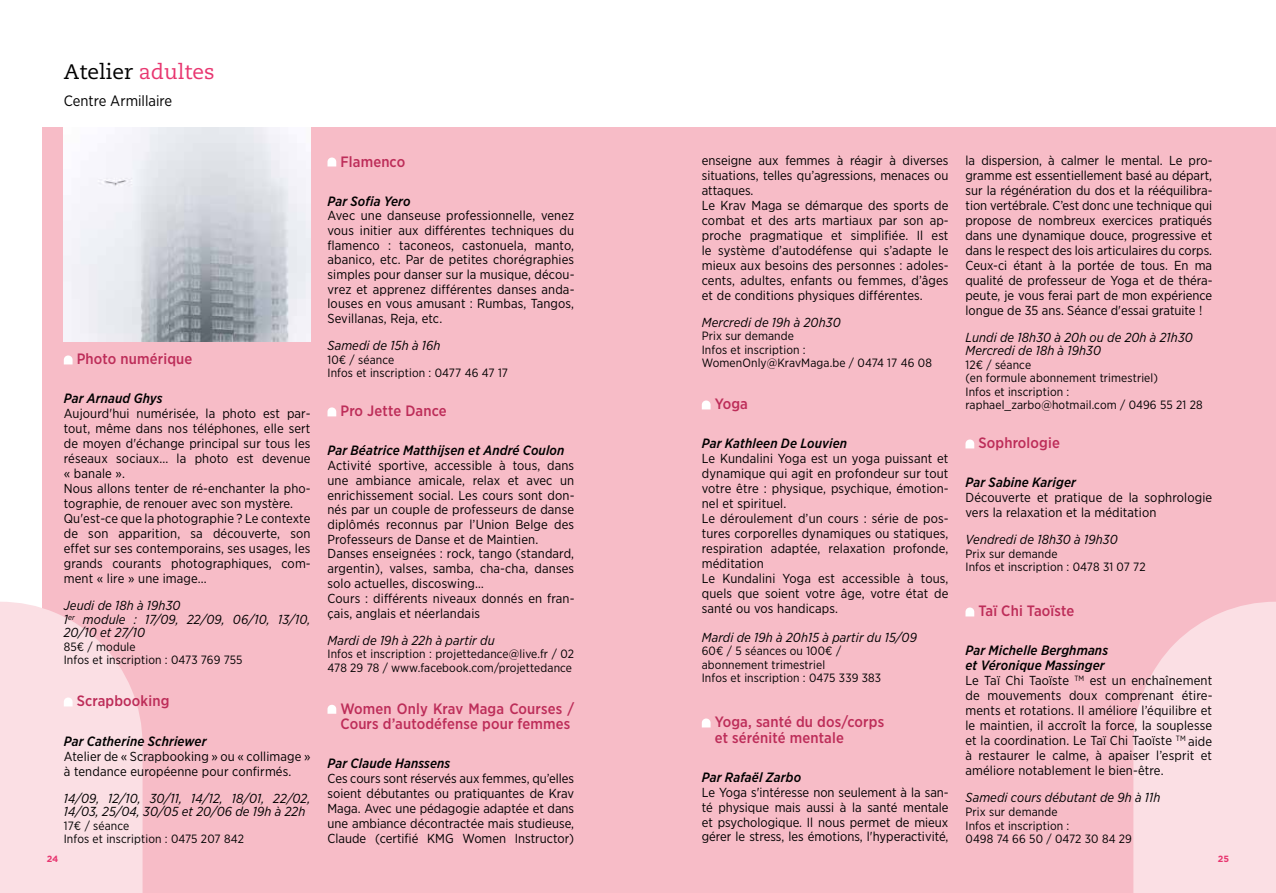
<style>
.page{position:relative;width:1276px;height:893px;background:#fff}
.page>*{position:absolute;margin:0;border:0;box-sizing:border-box;transform-origin:0 0}
.t1{font:21px "Caecilia";color:#000}
.t2{font:500 15px/15px "Gotham Narrow";letter-spacing:.01em;color:#bd2d59}
.t3{font:15px "Gotham Narrow";color:#000}
.t4{font:italic 500 13.5px/15px "Gotham Narrow";letter-spacing:.01em;color:#000}
.t5{font:13.05px/15px "Gotham Narrow";letter-spacing:.01em;color:#000}
.t6{font:italic 13.05px/13.5px "Gotham Narrow";letter-spacing:.01em;color:#000}
.t7{font:12px/13.5px "Gotham Narrow";letter-spacing:.01em;color:#000}
.t8{font:700 9px "Gotham";color:#e83670}
.s1{color:#e83670}
</style>
<div class="page">
<div style="left:638px;top:128px;width:638px;height:765px;background:#f7bcc7"></div>
<div style="left:43px;top:128px;width:595px;height:765px;background:#f7bcc7"></div>
<svg style="left:1133px;top:602px;width:143px;height:291px;background:#fadbe0"></svg>
<svg style="left:64px;top:355px;width:9px;height:9px"></svg>
<svg style="left:0;top:602px;width:143px;height:291px;background:#fadbe1"></svg>
<svg style="left:327px;top:158px;width:9px;height:8px"></svg>
<svg style="left:327px;top:407px;width:9px;height:9px"></svg>
<svg style="left:327px;top:705px;width:9px;height:9px"></svg>
<svg style="left:702px;top:400px;width:8px;height:9px"></svg>
<svg style="left:702px;top:718px;width:8px;height:9px"></svg>
<svg style="left:965px;top:439px;width:9px;height:9px"></svg>
<svg style="left:965px;top:607px;width:9px;height:9px"></svg>
<img style="left:64px;top:128px;width:246px;height:214px">
<h1 class="t1" style="left:64px;top:60px;width:152px">Atelier <span class="s1">adultes</span></h1>
<p class="t3" style="left:64px;top:91px;width:110px">Centre Armillaire</p>
<p class="t2" style="left:77px;top:352px;width:117px">Photo numérique</p>
<p class="t4" style="left:64px;top:391px;width:100px">Par Arnaud Ghys</p>
<p class="t5" style="left:64px;top:406px;width:248px">Aujourd'hui numérisée, la photo est par&shy;tout, même dans nos téléphones, elle sert de moyen d'échange principal sur tous les réseaux sociaux... la photo est devenue « banale ».<br>Nous allons tenter de ré-enchanter la pho&shy;tographie, de renouer avec son mystère.<br>Qu'est-ce que la photographie ? Le contexte de son apparition, sa découverte, son effet sur ses contemporains, ses usages, les grands courants photographiques, com&shy;ment « lire » une image...</p>
<p class="t6" style="left:64px;top:599px;width:248px">Jeudi de 18h à 19h30<br>1<sup>er</sup> module : 17/09, 22/09, 06/10, 13/10,<br>20/10 et 27/10</p>
<p class="t7" style="left:64px;top:640px;width:180px">85€ / module<br>Infos et inscription : 0473 769 755</p>
<p class="t2" style="left:77px;top:694px;width:94px">Scrapbooking</p>
<p class="t4" style="left:64px;top:733px;width:144px">Par Catherine Schriewer</p>
<p class="t5" style="left:64px;top:748px;width:248px">Atelier de « Scrapbooking » ou « collimage » à tendance européenne pour confirmés.</p>
<p class="t6" style="left:64px;top:791px;width:248px">14/09, 12/10, 30/11, 14/12, 18/01, 22/02,<br>14/03, 25/04, 30/05 et 20/06 de 19h à 22h</p>
<p class="t7" style="left:64px;top:818px;width:182px">17€ / séance<br>Infos et inscription : 0475 207 842</p>
<p class="t2" style="left:340px;top:154px;width:66px">Flamenco</p>
<p class="t4" style="left:327px;top:193px;width:85px">Par Sofia Yero</p>
<p class="t5" style="left:327px;top:208px;width:248px;text-align:justify">Avec une danseuse professionnelle, venez vous initier aux différentes techniques du flamenco : taconeos, castonuela, manto, abanico, etc. Par de petites chorégraphies simples pour danser sur la musique, décou&shy;vrez et apprenez différentes danses anda&shy;louses en vous amusant : Rumbas, Tangos, Sevillanas, Reja, etc.</p>
<p class="t6" style="left:327px;top:339px;width:114px">Samedi de 15h à 16h</p>
<p class="t7" style="left:327px;top:353px;width:182px">10€ / séance<br>Infos et inscription : 0477 46 47 17</p>
<p class="t2" style="left:340px;top:403px;width:108px">Pro Jette Dance</p>
<p class="t4" style="left:327px;top:443px;width:238px">Par Béatrice Matthijsen et André Coulon</p>
<p class="t5" style="left:327px;top:458px;width:248px">Activité sportive, accessible à tous, dans une ambiance amicale, relax et avec un enrichissement social. Les cours sont don&shy;nés par un couple de professeurs de danse diplômés reconnus par l’Union Belge des Professeurs de Danse et de Maintien.<br>Danses enseignées : rock, tango (standard, argentin), valses, samba, cha-cha, danses solo actuelles, discoswing…<br>Cours : différents niveaux donnés en fran&shy;çais, anglais et néerlandais</p>
<p class="t6" style="left:327px;top:633px;width:169px">Mardi de 19h à 22h à partir du</p>
<p class="t7" style="left:327px;top:647px;width:248px">Infos et inscription : projettedance@live.fr / 02<br>478 29 78 / www.facebook.com/projettedance</p>
<p class="t2" style="left:340px;top:701px;width:235px">Women Only Krav Maga Courses /<br>Cours d’autodéfense pour femmes</p>
<p class="t4" style="left:327px;top:755px;width:124px">Par Claude Hanssens</p>
<p class="t5" style="left:327px;top:770px;width:248px;text-align:justify">Ces cours sont réservés aux femmes, qu’elles soient débutantes ou pratiquantes de Krav Maga. Avec une pédagogie adaptée et dans une ambiance décontractée mais studieuse, Claude (certifié KMG Women Instructor)</p>
<p class="t5" style="left:702px;top:153px;width:248px">enseigne aux femmes à réagir à diverses situations, telles qu’agressions, menaces ou attaques.<br>Le Krav Maga se démarque des sports de combat et des arts martiaux par son ap&shy;proche pragmatique et simplifiée. Il est le système d’autodéfense qui s’adapte le mieux aux besoins des personnes : adoles&shy;cents, adultes, enfants ou femmes, d’âges et de conditions physiques différentes.</p>
<p class="t6" style="left:702px;top:315px;width:140px">Mercredi de 19h à 20h30</p>
<p class="t7" style="left:702px;top:329px;width:232px">Prix sur demande<br>Infos et inscription :<br>WomenOnly@KravMaga.be / 0474 17 46 08</p>
<p class="t2" style="left:715px;top:397px;width:35px">Yoga</p>
<p class="t4" style="left:702px;top:436px;width:147px">Par Kathleen De Louvien</p>
<p class="t5" style="left:702px;top:451px;width:248px">Le Kundalini Yoga est un yoga puissant et dynamique qui agit en profondeur sur tout votre être : physique, psychique, émotion&shy;nel et spirituel.<br>Le déroulement d’un cours : série de pos&shy;tures corporelles dynamiques ou statiques, respiration adaptée, relaxation profonde, méditation<br>Le Kundalini Yoga est accessible à tous, quels que soient votre âge, votre état de santé ou vos handicaps.</p>
<p class="t6" style="left:702px;top:630px;width:217px">Mardi de 19h à 20h15 à partir du 15/09</p>
<p class="t7" style="left:702px;top:644px;width:181px">60€ / 5 séances ou 100€ / abonnement trimestriel<br>Infos et inscription : 0475 339 383</p>
<p class="t2" style="left:715px;top:715px;width:171px">Yoga, santé du dos/corps et sérénité mentale</p>
<p class="t4" style="left:702px;top:769px;width:101px">Par Rafaël Zarbo</p>
<p class="t5" style="left:702px;top:784px;width:248px;text-align:justify">Le Yoga s'intéresse non seulement à la san&shy;té physique mais aussi à la santé mentale et psychologique. Il nous permet de mieux gérer le stress, les émotions, l'hyperactivité,</p>
<p class="t5" style="left:965px;top:153px;width:248px;text-align:justify">la dispersion, à calmer le mental. Le pro&shy;gramme est essentiellement basé au départ, sur la régénération du dos et la rééquilibra&shy;tion vertébrale. C’est donc une technique qui propose de nombreux exercices pratiqués dans une dynamique douce, progressive et dans le respect des lois articulaires du corps.<br>Ceux-ci étant à la portée de tous. En ma qualité de professeur de Yoga et de théra&shy;peute, je vous ferai part de mon expérience longue de 35 ans. Séance d'essai gratuite !</p>
<p class="t6" style="left:965px;top:330px;width:229px">Lundi de 18h30 à 20h ou de 20h à 21h30<br>Mercredi de 18h à 19h30</p>
<p class="t7" style="left:965px;top:358px;width:239px">12€ / séance<br>(en formule abonnement trimestriel)<br>Infos et inscription : raphael_zarbo@hotmail.com / 0496 55 21 28</p>
<p class="t2" style="left:978px;top:436px;width:83px">Sophrologie</p>
<p class="t4" style="left:965px;top:475px;width:112px">Par Sabine Kariger</p>
<p class="t5" style="left:965px;top:490px;width:248px">Découverte et pratique de la sophrologie vers la relaxation et la méditation</p>
<p class="t6" style="left:965px;top:533px;width:154px">Vendredi de 18h30 à 19h30</p>
<p class="t7" style="left:965px;top:547px;width:182px">Prix sur demande<br>Infos et inscription : 0478 31 07 72</p>
<p class="t2" style="left:978px;top:604px;width:97px">Taï Chi Taoïste</p>
<p class="t4" style="left:965px;top:643px;width:144px">Par Michelle Berghmans et Véronique Massinger</p>
<p class="t5" style="left:965px;top:673px;width:248px;text-align:justify">Le Taï Chi Taoïste <sup>TM</sup> est un enchaînement de mouvements doux comprenant étire&shy;ments et rotations. Il améliore l’équilibre et le maintien, il accroît la force, la souplesse et la coordination. Le Taï Chi Taoïste <sup>TM</sup> aide à restaurer le calme, à apaiser l’esprit et améliore notablement le bien-être.</p>
<p class="t6" style="left:965px;top:791px;width:197px">Samedi cours débutant de 9h à 11h</p>
<p class="t7" style="left:965px;top:805px;width:168px">Prix sur demande<br>Infos et inscription :<br>0498 74 66 50 / 0472 30 84 29</p>
<p class="t8" style="left:47px;top:853px;width:13px">24</p>
<p class="t8" style="left:1218px;top:853px;width:13px">25</p>
</div>
